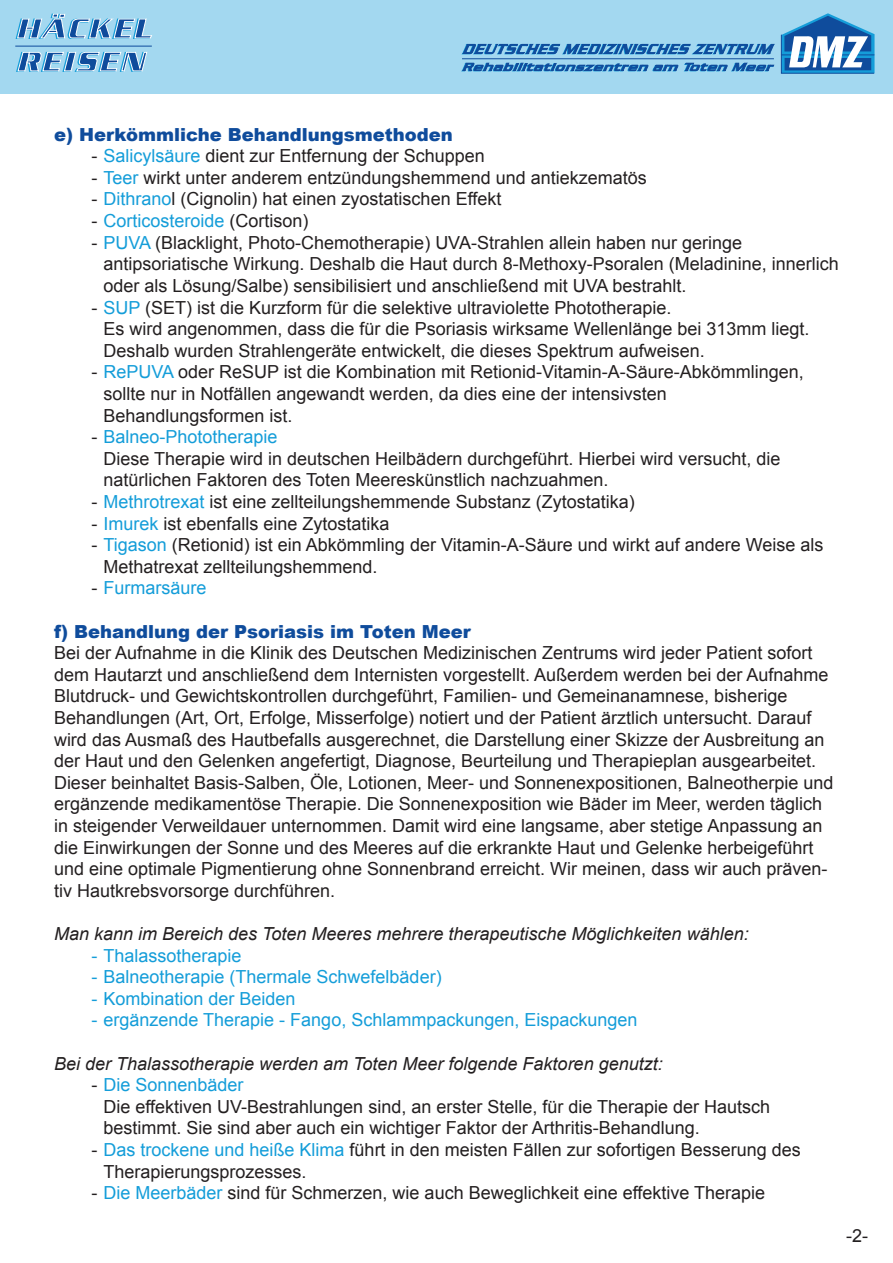
<style>
.page{position:relative;width:893px;height:1263px;background:#fff}
.page>*{position:absolute;margin:0;border:0;box-sizing:border-box;transform-origin:0 0}
.t1{font:18px/21.6px "Arial";color:#231f20}
.t2{font:18px "Arial";color:#149dd9}
.t3{font:italic 18px "Arial";color:#231f20}
.t4{font:900 18px "Arial";color:#0f4c9c}
.s1{color:#149dd9}
.s2{color:#231f20}
</style>
<div class="page">
<div style="left:0;top:0;width:893px;height:94px;background:#a3d8f0"></div>
<svg style="left:15px;top:13px;width:137px;height:59px"></svg>
<hr style="left:15px;top:46px;width:137px;height:1px;background:#0f4c9c">
<svg style="left:461px;top:13px;width:413px;height:61px"></svg>
<p class="t4" style="left:54px;top:121px;width:400px">e) Herkömmliche Behandlungsmethoden</p>
<p class="t1" style="left:91px;top:145px;width:395px">- <span class="s1">Salicylsäure</span> dient zur Entfernung der Schuppen</p>
<p class="t1" style="left:91px;top:167px;width:557px">- <span class="s1">Teer</span> wirkt unter anderem entzündungshemmend und antiekzematös</p>
<p class="t1" style="left:91px;top:189px;width:411px">- <span class="s1">Dithrano</span>l (Cignolin) hat einen zyostatischen Effekt</p>
<p class="t2" style="left:91px;top:209px;width:219px"><span class="s2">-</span> Corticosteroide <span class="s2">(Cortison)</span></p>
<p class="t1" style="left:103px;top:232px;width:737px;text-indent:-12px">- <span class="s1">PUVA</span> (Blacklight, Photo-Chemotherapie) UVA-Strahlen allein haben nur geringe antipsoriatische Wirkung. Deshalb die Haut durch 8-Methoxy-Psoralen (Meladinine, innerlich oder als Lösung/Salbe) sensibilisiert und anschließend mit UVA bestrahlt.</p>
<p class="t1" style="left:103px;top:297px;width:707px;text-indent:-12px">- <span class="s1">SUP</span> (SET) ist die Kurzform für die selektive ultraviolette Phototherapie.<br>Es wird angenommen, dass die für die Psoriasis wirksame Wellenlänge bei 313mm liegt.<br>Deshalb wurden Strahlengeräte entwickelt, die dieses Spektrum aufweisen.</p>
<p class="t1" style="left:103px;top:361px;width:702px;text-indent:-12px">- <span class="s1">RePUVA</span> oder ReSUP ist die Kombination mit Retionid-Vitamin-A-Säure-Abkömmlingen, sollte nur in Notfällen angewandt werden, da dies eine der intensivsten<br>Behandlungsformen ist.</p>
<p class="t1" style="left:103px;top:426px;width:678px;text-indent:-12px">- <span class="s1">Balneo-Phototherapie<br></span>Diese Therapie wird in deutschen Heilbädern durchgeführt. Hierbei wird versucht, die natürlichen Faktoren des Toten Meereskünstlich nachzuahmen.</p>
<p class="t1" style="left:91px;top:491px;width:545px">- <span class="s1">Methrotrexat</span> ist eine zellteilungshemmende Substanz (Zytostatika)</p>
<p class="t1" style="left:91px;top:513px;width:300px">- <span class="s1">Imurek</span> ist ebenfalls eine Zytostatika</p>
<p class="t1" style="left:103px;top:534px;width:721px;text-indent:-12px">- <span class="s1">Tigason</span> (Retionid) ist ein Abkömmling der Vitamin-A-Säure und wirkt auf andere Weise als<br>Methatrexat zellteilungshemmend.</p>
<p class="t2" style="left:91px;top:576px;width:117px"><span class="s2">-</span> Furmarsäure</p>
<p class="t4" style="left:54px;top:618px;width:418px">f) Behandlung der Psoriasis im Toten Meer</p>
<p class="t1" style="left:54px;top:642px;width:781px">Bei der Aufnahme in die Klinik des Deutschen Medizinischen Zentrums wird jeder Patient sofort dem Hautarzt und anschließend dem Internisten vorgestellt. Außerdem werden bei der Aufnahme Blutdruck- und Gewichtskontrollen durchgeführt, Familien- und Gemeinanamnese, bisherige Behandlungen (Art, Ort, Erfolge, Misserfolge) notiert und der Patient ärztlich untersucht. Darauf wird das Ausmaß des Hautbefalls ausgerechnet, die Darstellung einer Skizze der Ausbreitung an der Haut und den Gelenken angefertigt, Diagnose, Beurteilung und Therapieplan ausgearbeitet.<br>Dieser beinhaltet Basis-Salben, Öle, Lotionen, Meer- und Sonnenexpositionen, Balneotherpie und ergänzende medikamentöse Therapie. Die Sonnenexposition wie Bäder im Meer, werden täglich in steigender Verweildauer unternommen. Damit wird eine langsame, aber stetige Anpassung an die Einwirkungen der Sonne und des Meeres auf die erkrankte Haut und Gelenke herbeigeführt und eine optimale Pigmentierung ohne Sonnenbrand erreicht. Wir meinen, dass wir auch präven&shy;tiv Hautkrebsvorsorge durchführen.</p>
<p class="t3" style="left:54px;top:922px;width:696px">Man kann im Bereich des Toten Meeres mehrere therapeutische Möglichkeiten wählen:</p>
<p class="t2" style="left:91px;top:943px;width:152px">- Thalassotherapie</p>
<p class="t2" style="left:91px;top:965px;width:352px">- Balneotherapie (Thermale Schwefelbäder)</p>
<p class="t2" style="left:91px;top:987px;width:206px">- Kombination der Beiden</p>
<p class="t2" style="left:91px;top:1008px;width:547px">- ergänzende Therapie - Fango, Schlammpackungen, Eispackungen</p>
<p class="t3" style="left:54px;top:1052px;width:610px">Bei der Thalassotherapie werden am Toten Meer folgende Faktoren genutzt:</p>
<p class="t1" style="left:104px;top:1074px;width:668px;text-indent:-12px">- <span class="s1">Die Sonnenbäder<br></span>Die effektiven UV-Bestrahlungen sind, an erster Stelle, für die Therapie der Hautsch bestimmt. Sie sind aber auch ein wichtiger Faktor der Arthritis-Behandlung.</p>
<p class="t1" style="left:104px;top:1139px;width:699px;text-indent:-12px">- <span class="s1">Das trockene und heiße Klima</span> führt in den meisten Fällen zur sofortigen Besserung des<br>Therapierungsprozesses.</p>
<p class="t1" style="left:91px;top:1182px;width:675px">- <span class="s1">Die Meerbäder</span> sind für Schmerzen, wie auch Beweglichkeit eine effektive Therapie</p>
<p class="t1" style="left:846px;top:1225px;width:23px">-2-</p>
</div>
